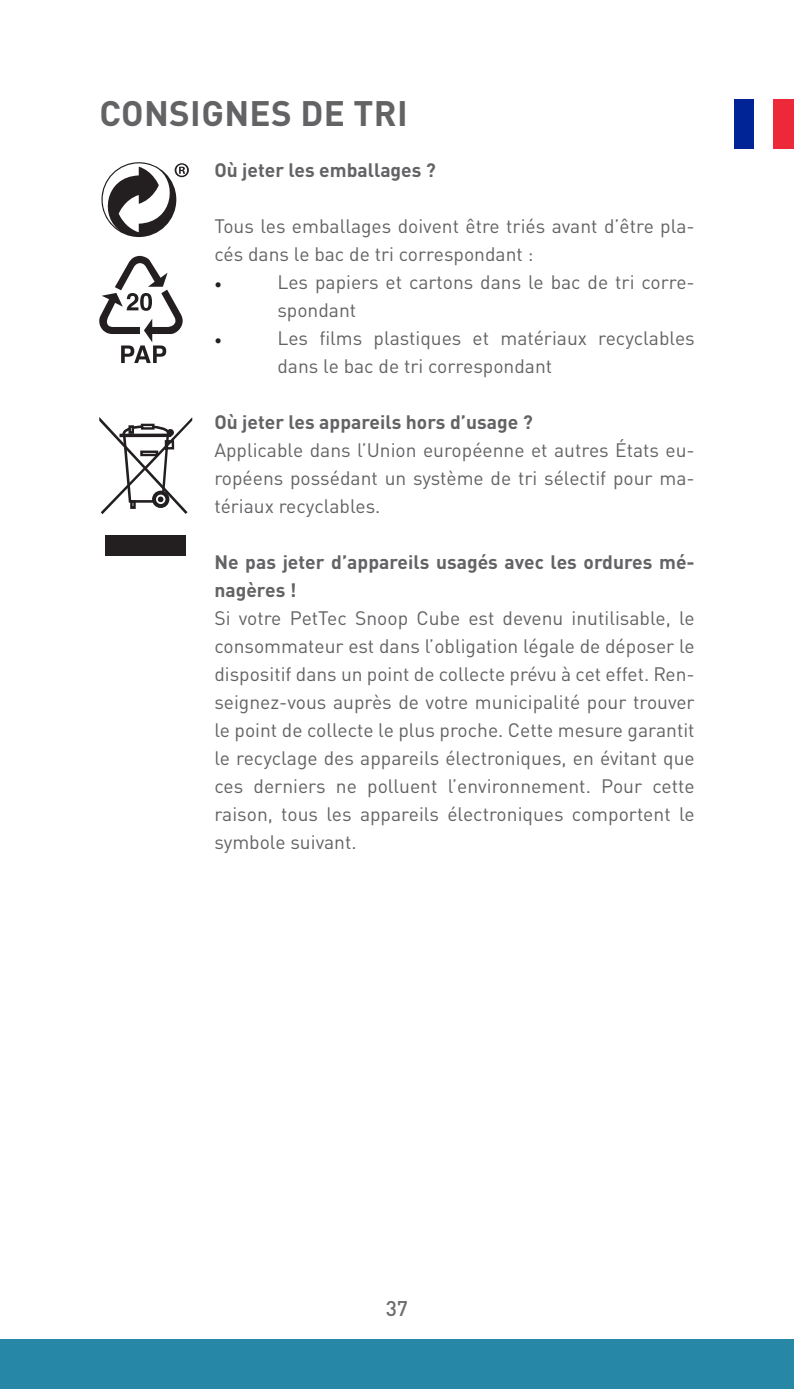
<style>
.page{position:relative;width:794px;height:1389px;background:#fff}
.page>*{position:absolute;margin:0;border:0;box-sizing:border-box;transform-origin:0 0}
.t1{font:700 35px "DIN Pro";letter-spacing:.01em;color:#636366}
.t2{font:500 21px "DIN Pro";color:#6c6d70}
.t3{font:19.25px/28px "DIN Pro";color:#636366}
.t4{font:700 19.25px/28px "DIN Pro";color:#636366}
.t5{font:19.25px "Minion Pro";color:#231f20}
</style>
<div class="page">
<div style="left:0;top:1339px;width:794px;height:50px;background:#2787a6"></div>
<div style="left:101px;top:162px;width:75px;height:75px;background:#231f20;border-radius:50%"></div>
<svg style="left:101px;top:163px;width:88px;height:69px"></svg>
<svg style="left:99px;top:417px;width:93px;height:97px"></svg>
<div style="left:105px;top:536px;width:81px;height:20px;background:#231f20"></div>
<svg style="left:99px;top:256px;width:84px;height:107px"></svg>
<div style="left:734px;top:99px;width:20px;height:50px;background:#002395"></div>
<div style="left:774px;top:99px;width:20px;height:50px;background:#ed2939"></div>
<h1 class="t1" style="left:99px;top:84px;width:310px">CONSIGNES DE TRI</h1>
<p class="t4" style="left:214px;top:154px;width:223px">Où jeter les emballages ?</p>
<p class="t3" style="left:214px;top:210px;width:482px">Tous les emballages doivent être triés avant d’être pla&shy;cés dans le bac de tri correspondant :</p>
<p class="t5" style="left:214px;top:270px;width:9px">•</p>
<p class="t3" style="left:277px;top:266px;width:419px">Les papiers et cartons dans le bac de tri corre&shy;spondant</p>
<p class="t5" style="left:214px;top:326px;width:9px">•</p>
<p class="t3" style="left:277px;top:322px;width:419px">Les films plastiques et matériaux recyclables dans le bac de tri correspondant</p>
<p class="t4" style="left:214px;top:406px;width:320px">Où jeter les appareils hors d’usage ?</p>
<p class="t3" style="left:214px;top:434px;width:482px;text-align:justify">Applicable dans l’Union européenne et autres États eu&shy;ropéens possédant un système de tri sélectif pour ma&shy;tériaux recyclables.</p>
<p class="t4" style="left:214px;top:546px;width:482px">Ne pas jeter d’appareils usagés avec les ordures mé&shy;nagères !</p>
<p class="t3" style="left:214px;top:602px;width:482px;text-align:justify">Si votre PetTec Snoop Cube est devenu inutilisable, le consommateur est dans l’obligation légale de déposer le dispositif dans un point de collecte prévu à cet effet. Ren&shy;seignez-vous auprès de votre municipalité pour trouver le point de collecte le plus proche. Cette mesure garantit le recyclage des appareils électroniques, en évitant que ces derniers ne polluent l’environnement. Pour cette raison, tous les appareils électroniques comportent le symbole suivant.</p>
<p class="t2" style="left:386px;top:1291px;width:24px">37</p>
</div>
